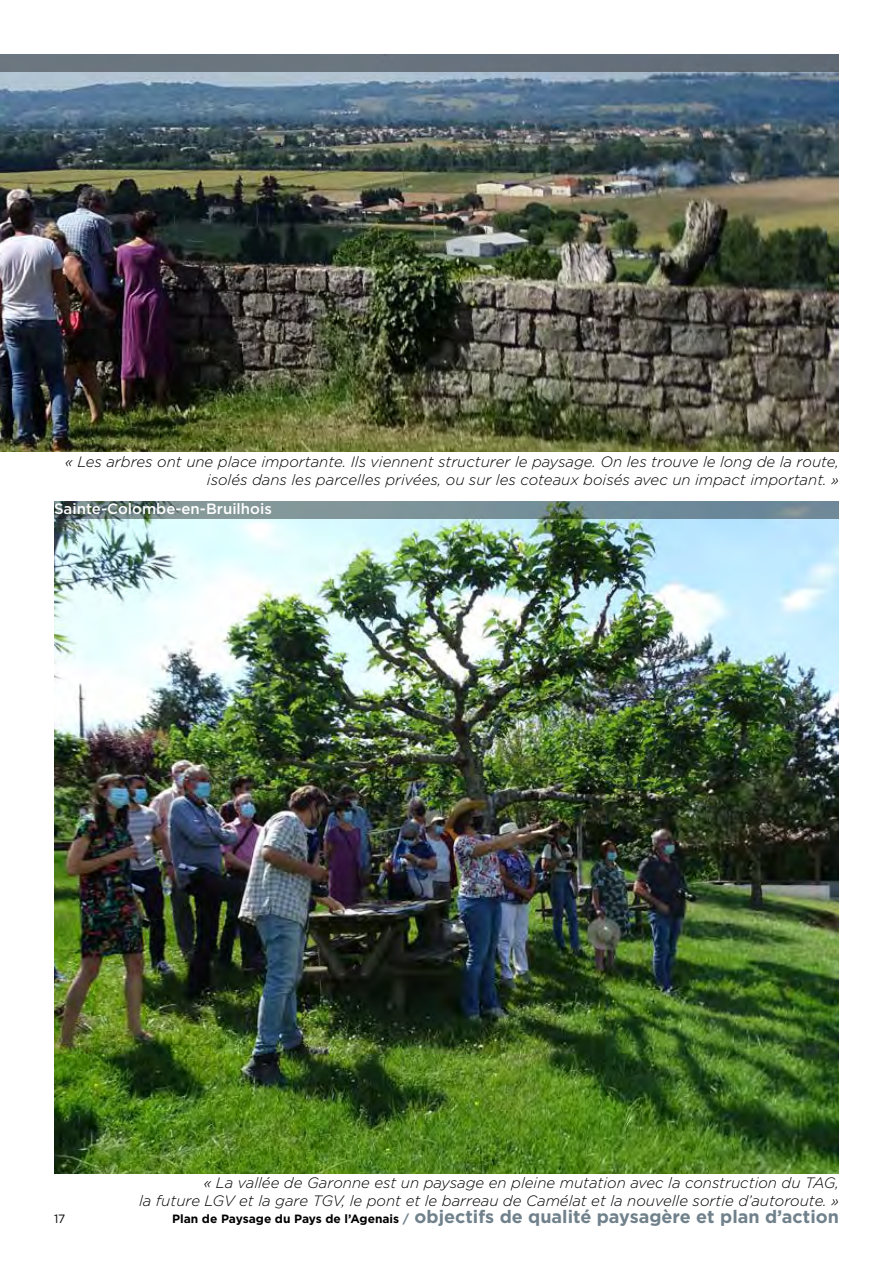
<style>
.page{position:relative;width:893px;height:1263px;background:#fff}
.page>*{position:absolute;margin:0;border:0;box-sizing:border-box;transform-origin:0 0}
.t1{font:700 18px "Gotham";color:#70818b}
.t2{font:italic 300 15px/18px "Gotham";color:#000;text-align:right}
.t3{font:500 15px "Gotham";color:#fff}
.t4{font:12px "Gotham";color:#000}
.s1{font-size:12px;color:#000}
.s2{font-size:12px}
</style>
<div class="page">
<img style="left:54px;top:502px;width:785px;height:671px">
<img style="left:0;top:71px;width:839px;height:381px">
<svg style="left:54px;top:502px;width:784px;height:17px;background:#72898e"></svg>
<div style="left:0;top:54px;width:839px;height:17px;background:#68737e"></div>
<p class="t2" style="left:65px;top:452px;width:775px">« Les arbres ont une place importante. Ils viennent structurer le paysage. On les trouve le long de la route, isolés dans les parcelles privées, ou sur les coteaux boisés avec un impact important. »</p>
<p class="t3" style="left:54px;top:499px;width:219px">Sainte-Colombe-en-Bruilhois</p>
<p class="t2" style="left:139px;top:1173px;width:701px">« La vallée de Garonne est un paysage en pleine mutation avec la construction du TAG,<br>la future LGV et la gare TGV, le pont et le barreau de Camélat et la nouvelle sortie d’autoroute. »</p>
<p class="t4" style="left:54px;top:1212px;width:13px">17</p>
<p class="t1" style="left:172px;top:1205px;width:668px"><span class="s1">Plan de Paysage du Pays de l’Agenais</span> <span class="s2">/</span> objectifs de qualité paysagère et plan d’action</p>
</div>
